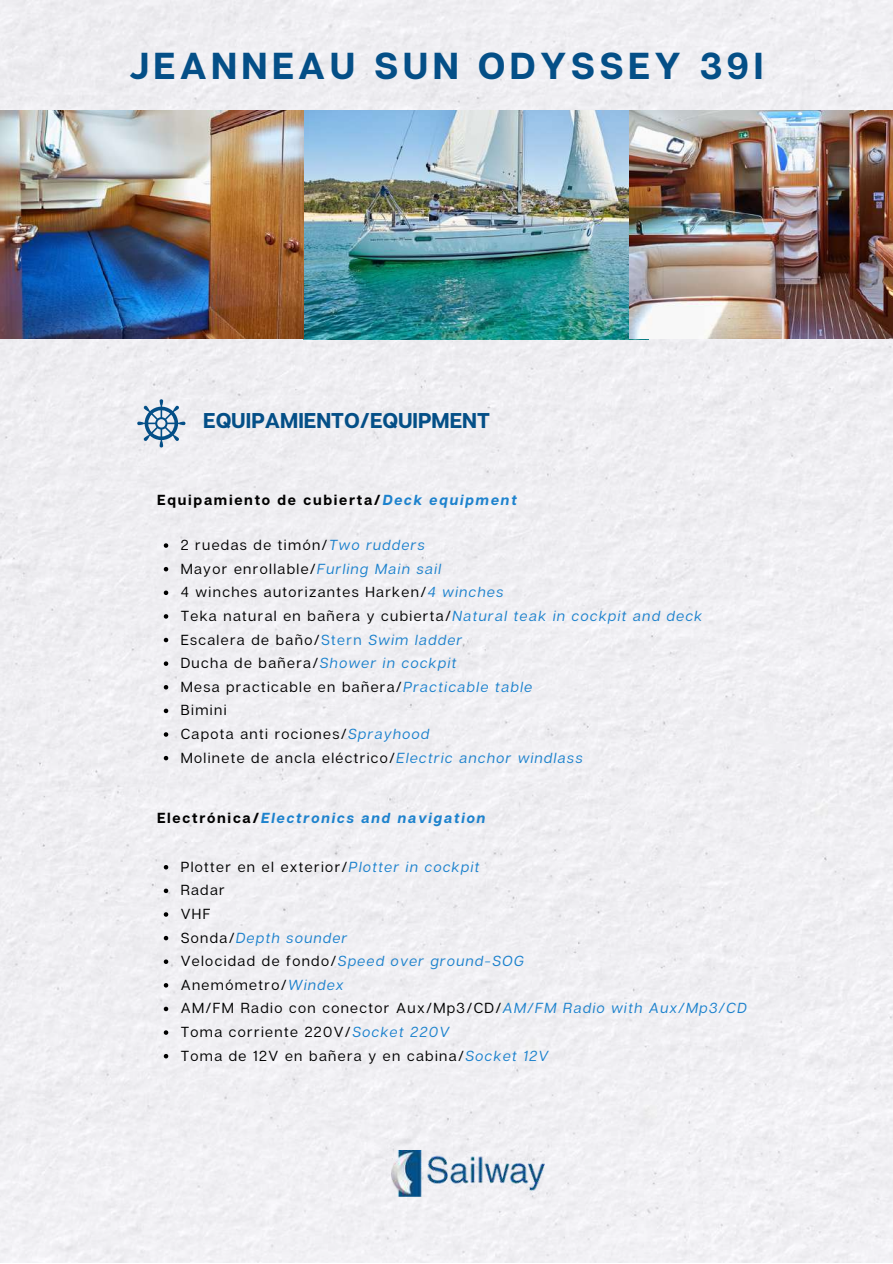
<style>
.page{position:relative;width:893px;height:1264px;background:#fff}
.page>*{position:absolute;margin:0;border:0;box-sizing:border-box;transform-origin:0 0}
.t1{font:700 37.5px "Articulat CF";letter-spacing:.115em;color:#044f87}
.t2{font:700 21.3px "Articulat CF";color:#044f87}
.t3{font:14.55px/23.5px "Articulat CF";letter-spacing:.095em;color:#000}
.t4{font:700 14.55px "Articulat CF";letter-spacing:.115em;color:#000}
.t5{font:italic 700 14.55px "Articulat CF";letter-spacing:.115em;color:#1d82cd}
.s1{font-style:italic;color:#1d82cd}
.s2{color:#1d82cd}
.s3{font-style:normal;color:#000}
</style>
<div class="page">
<div style="left:0;top:0;width:892px;height:1262px;background:#efeff2"></div>
<img style="left:391px;top:1150px;width:153px;height:46px">
<svg style="left:137px;top:398px;width:49px;height:50px"></svg>
<svg style="left:164px;top:543px;width:4px;height:5px"></svg>
<svg style="left:164px;top:567px;width:4px;height:4px"></svg>
<svg style="left:164px;top:590px;width:4px;height:5px"></svg>
<svg style="left:164px;top:614px;width:4px;height:4px"></svg>
<svg style="left:164px;top:637px;width:4px;height:5px"></svg>
<svg style="left:164px;top:661px;width:4px;height:5px"></svg>
<svg style="left:164px;top:685px;width:4px;height:4px"></svg>
<svg style="left:164px;top:708px;width:4px;height:5px"></svg>
<svg style="left:164px;top:732px;width:4px;height:4px"></svg>
<svg style="left:164px;top:756px;width:4px;height:4px"></svg>
<svg style="left:164px;top:865px;width:4px;height:4px"></svg>
<svg style="left:164px;top:888px;width:4px;height:5px"></svg>
<svg style="left:164px;top:912px;width:4px;height:4px"></svg>
<svg style="left:164px;top:935px;width:4px;height:5px"></svg>
<svg style="left:164px;top:959px;width:4px;height:5px"></svg>
<svg style="left:164px;top:983px;width:4px;height:4px"></svg>
<svg style="left:164px;top:1006px;width:4px;height:5px"></svg>
<svg style="left:164px;top:1030px;width:4px;height:4px"></svg>
<svg style="left:164px;top:1053px;width:4px;height:5px"></svg>
<img style="left:304px;top:110px;width:344px;height:230px">
<img style="left:629px;top:110px;width:263px;height:228px">
<img style="left:0;top:110px;width:304px;height:228px">
<h1 class="t1" style="left:129px;top:43px;width:635px">JEANNEAU SUN ODYSSEY 39I</h1>
<h2 class="t2" style="left:203px;top:407px;width:288px">EQUIPAMIENTO/EQUIPMENT</h2>
<p class="t4" style="left:157px;top:491px;width:361px">Equipamiento de cubierta/<span class="s1">Deck equipment</span></p>
<p class="t3" style="left:181px;top:532px;width:523px">2 ruedas de timón/<span class="s1">Two rudders<br></span>Mayor enrollable/<span class="s1">Furling Main sail<br></span>4 winches autorizantes Harken/<span class="s1">4 winches<br></span>Teka natural en bañera y cubierta/<span class="s1">Natural teak in cockpit and deck </span>Escalera de baño/<span class="s2">Stern</span> <span class="s1">Swim ladder<br></span>Ducha de bañera/<span class="s1">Shower in cockpit<br></span>Mesa practicable en bañera/<span class="s1">Practicable table<br></span>Bimini<br>Capota anti rociones/<span class="s1">Sprayhood<br></span>Molinete de ancla eléctrico/<span class="s1">Electric anchor windlass</span></p>
<p class="t5" style="left:157px;top:809px;width:330px"><span class="s3">Electrónica/</span>Electronics and navigation</p>
<p class="t3" style="left:181px;top:854px;width:567px">Plotter en el exterior/<span class="s1">Plotter in cockpit<br></span>Radar<br>VHF<br>Sonda/<span class="s1">Depth sounder<br></span>Velocidad de fondo/<span class="s1">Speed over ground-SOG<br></span>Anemómetro/<span class="s1">Windex<br></span>AM/FM Radio con conector Aux/Mp3/CD/<span class="s1">AM/FM Radio with Aux/Mp3/CD<br></span>Toma corriente 220V/<span class="s1">Socket 220V<br></span>Toma de 12V en bañera y en cabina/<span class="s1">Socket 12V</span></p>
</div>
